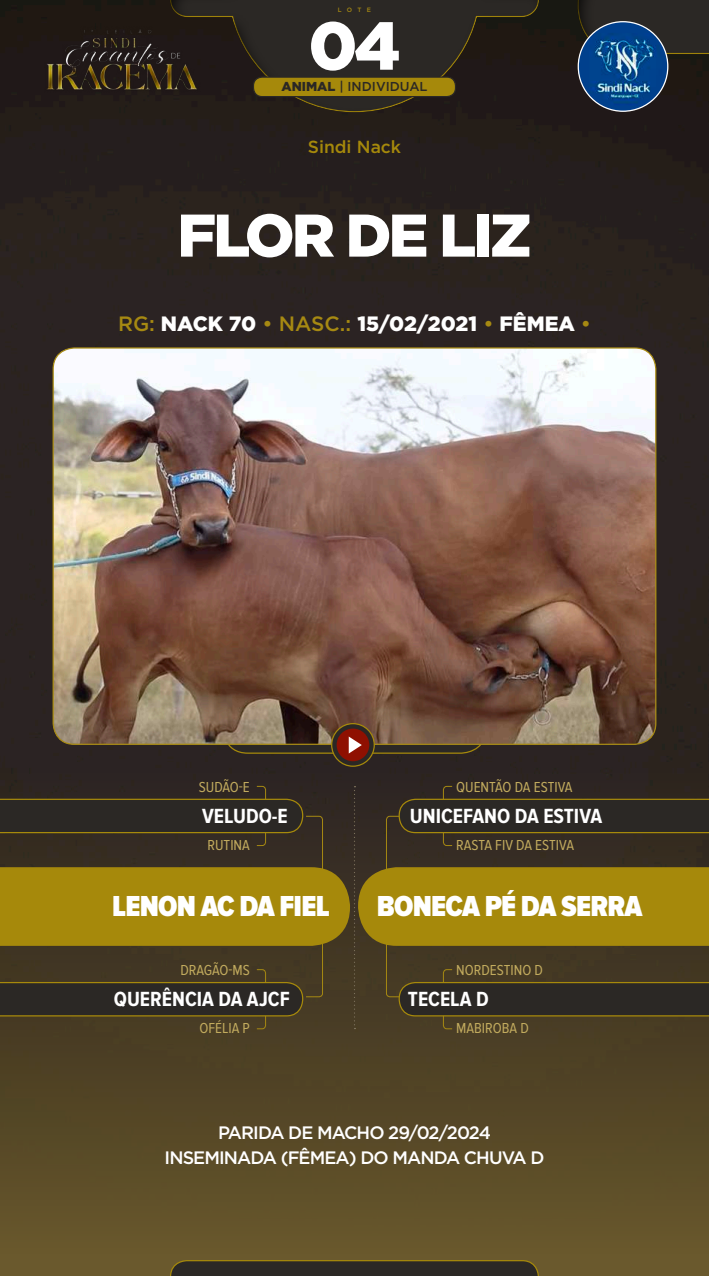
<style>
.page{position:relative;width:709px;height:1276px;background:#fff}
.page>*{position:absolute;margin:0;border:0;box-sizing:border-box;transform-origin:0 0}
.t1{font:900 67.5px "Gotham";color:#fff}
.t2{font:900 60px "Gotham";letter-spacing:-.05em;color:#fff}
.t3{font:900 30px "Proxima Nova Cond";letter-spacing:-.025em;color:#fff}
.t4{font:700 21.25px "Proxima Nova Cond";color:#fff}
.t5{font:900 20.75px "Gotham";color:#fff}
.t6{font:500 18px/25px "Gotham";letter-spacing:-.05em;color:#fff;text-align:center}
.t7{font:500 17.5px "Gotham";color:#a6890b}
.t8{font:15px "Proxima Nova Cond";color:#c2ab5e}
.t9{font:500 12.88px "Gotham";color:#2b2825}
.t10{font:500 6.25px "Gotham";color:#a68912}
.s1{font-weight:900}
.s2{font-weight:500;color:#a68912}
</style>
<div class="page">
<img style="left:0;top:0;width:709px;height:678px">
<div style="left:169px;top:0;width:372px;height:113px;background:#000;opacity:.75"></div>
<svg style="left:0;top:678px;width:709px;height:598px;background:#514426"></svg>
<div style="left:223px;top:701px;width:263px;height:52px;background:#2b2825;border-radius:25px"></div>
<div style="left:222px;top:701px;width:264px;height:53px;border:1px solid #a6890b;border-radius:25px"></div>
<img style="left:20px;top:27px;width:202px;height:67px">
<svg style="left:0;top:786px;width:709px;height:243px;background:#5b4c1b"></svg>
<svg style="left:170px;top:1260px;width:369px;height:16px;background:#363022"></svg>
<div style="left:253px;top:77px;width:202px;height:20px;background:#a6890b;border-radius:9px"></div>
<div style="left:253px;top:76px;width:203px;height:21px;border:1px solid #2b2825;border-radius:9px"></div>
<div style="left:575px;top:0;width:134px;height:55px;background:#000;opacity:.75"></div>
<img style="left:53px;top:348px;width:603px;height:396px">
<img style="left:578px;top:22px;width:89px;height:89px;border-radius:45px">
<svg style="left:332px;top:723px;width:42px;height:43px"></svg>
<div style="left:331px;top:723px;width:44px;height:44px;border:1px solid #a6890b;border-radius:50%"></div>
<div style="left:336px;top:728px;width:33px;height:33px;background:#8f1001;border-radius:50%"></div>
<svg style="left:349px;top:736px;width:13px;height:17px"></svg>
<p class="t10" style="left:338px;top:6px;width:35px">LOTE</p>
<h1 class="t1" style="left:308px;top:7px;width:94px">04</h1>
<p class="t9" style="left:281px;top:79px;width:148px"><span class="s1">ANIMAL</span> | INDIVIDUAL</p>
<p class="t7" style="left:308px;top:137px;width:95px">Sindi Nack</p>
<h2 class="t2" style="left:177px;top:201px;width:356px">FLOR DE LIZ</h2>
<h3 class="t5" style="left:118px;top:312px;width:474px"><span class="s2">RG:</span> NACK 70 <span class="s2">• NASC.:</span> 15/02/2021 <span class="s2">•</span> FÊMEA <span class="s2">•</span></h3>
<p class="t8" style="left:199px;top:778px;width:53px">SUDÃO-E</p>
<p class="t8" style="left:456px;top:778px;width:118px">QUENTÃO DA ESTIVA</p>
<h3 class="t4" style="left:202px;top:804px;width:87px">VELUDO-E</h3>
<h3 class="t4" style="left:410px;top:804px;width:194px">UNICEFANO DA ESTIVA</h3>
<p class="t8" style="left:207px;top:837px;width:44px">RUTINA</p>
<p class="t8" style="left:456px;top:837px;width:119px">RASTA FIV DA ESTIVA</p>
<h3 class="t3" style="left:112px;top:889px;width:219px">LENON AC DA FIEL</h3>
<h3 class="t3" style="left:377px;top:889px;width:267px">BONECA PÉ DA SERRA</h3>
<p class="t8" style="left:180px;top:962px;width:71px">DRAGÃO-MS</p>
<p class="t8" style="left:456px;top:962px;width:88px">NORDESTINO D</p>
<h3 class="t4" style="left:114px;top:987px;width:177px">QUERÊNCIA DA AJCF</h3>
<h3 class="t4" style="left:408px;top:987px;width:82px">TECELA D</h3>
<p class="t8" style="left:199px;top:1020px;width:52px">OFÉLIA P</p>
<p class="t8" style="left:456px;top:1020px;width:74px">MABIROBA D</p>
<p class="t6" style="left:164px;top:1119px;width:381px">PARIDA DE MACHO 29/02/2024<br>INSEMINADA (FÊMEA) DO MANDA CHUVA D</p>
</div>
